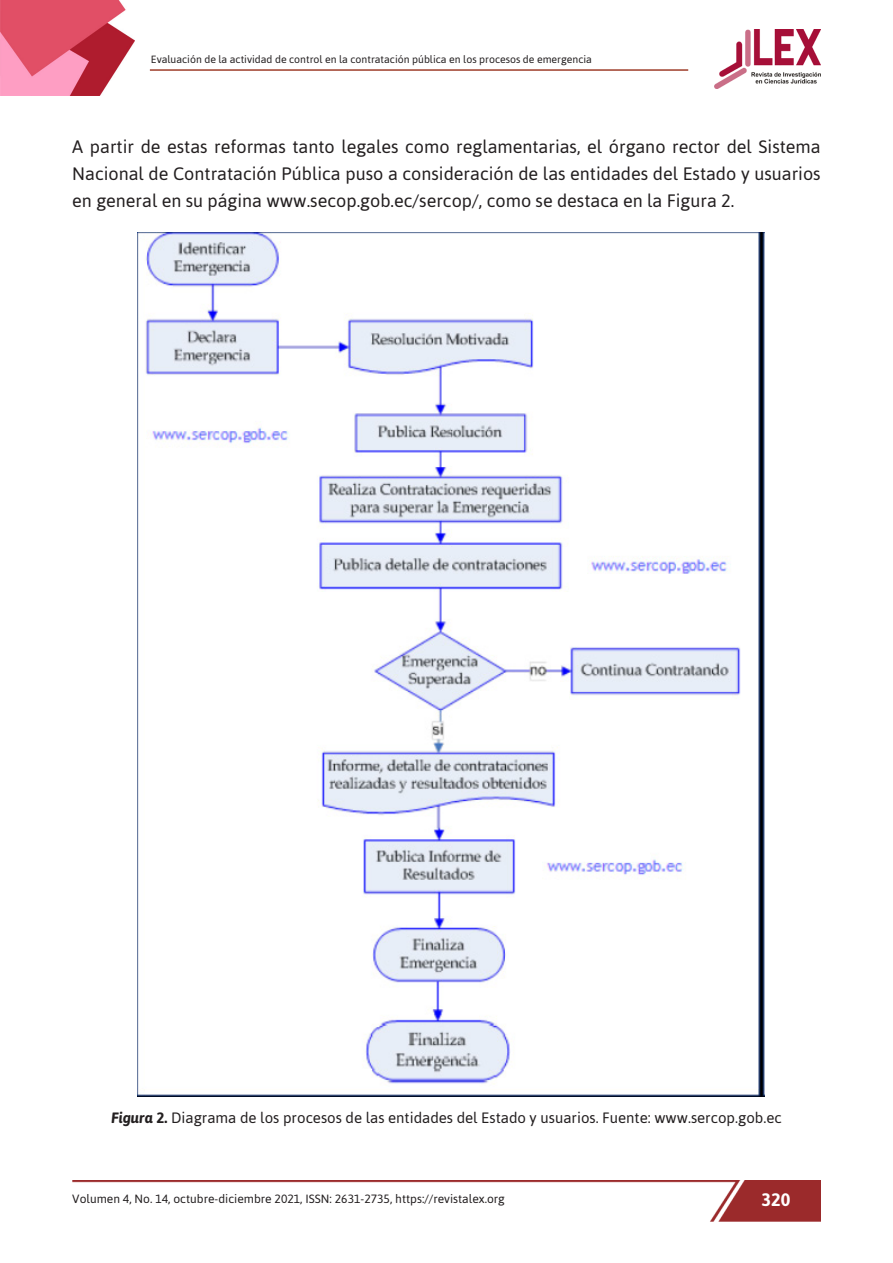
<style>
.page{position:relative;width:893px;height:1263px;background:#fff}
.page>*{position:absolute;margin:0;border:0;box-sizing:border-box;transform-origin:0 0}
.t1{font:18px/27px "Asap";color:#231f20;text-align:justify}
.t2{font:700 18px "Asap";color:#fff}
.t3{font:15px "Asap";color:#231f20}
.t4{font:12px "Asap";color:#231f20}
.t5{font:10.5px "Asap";color:#231f20}
.s1{font-weight:700;font-style:italic}
.s2{font-weight:700}
</style>
<div class="page">
<img style="left:714px;top:29px;width:107px;height:59px">
<hr style="left:150px;top:69px;width:538px;height:2px;background:#9e3d2a">
<img style="left:0;top:0;width:135px;height:96px">
<img style="left:72px;top:1180px;width:749px;height:41px">
<img style="left:138px;top:233px;width:627px;height:863px">
<p class="t5" style="left:151px;top:53px;width:442px">Evaluación de la actividad de control en la contratación pública en los procesos de emergencia</p>
<p class="t1" style="left:72px;top:133px;width:750px">A partir de estas reformas tanto legales como reglamentarias, el órgano rector del Sistema Nacional de Contratación Pública puso a consideración de las entidades del Estado y usuarios en general en su página www.secop.gob.ec/sercop/, como se destaca en la Figura 2.</p>
<p class="t3" style="left:111px;top:1109px;width:672px"><span class="s1">Figura</span> <span class="s2">2.</span> Diagrama de los procesos de las entidades del Estado y usuarios. Fuente: www.sercop.gob.ec</p>
<p class="t4" style="left:72px;top:1191px;width:434px">Volumen 4, No. 14, octubre-diciembre 2021, ISSN: 2631-2735, https://revistalex.org</p>
<p class="t2" style="left:762px;top:1189px;width:30px">320</p>
</div>
